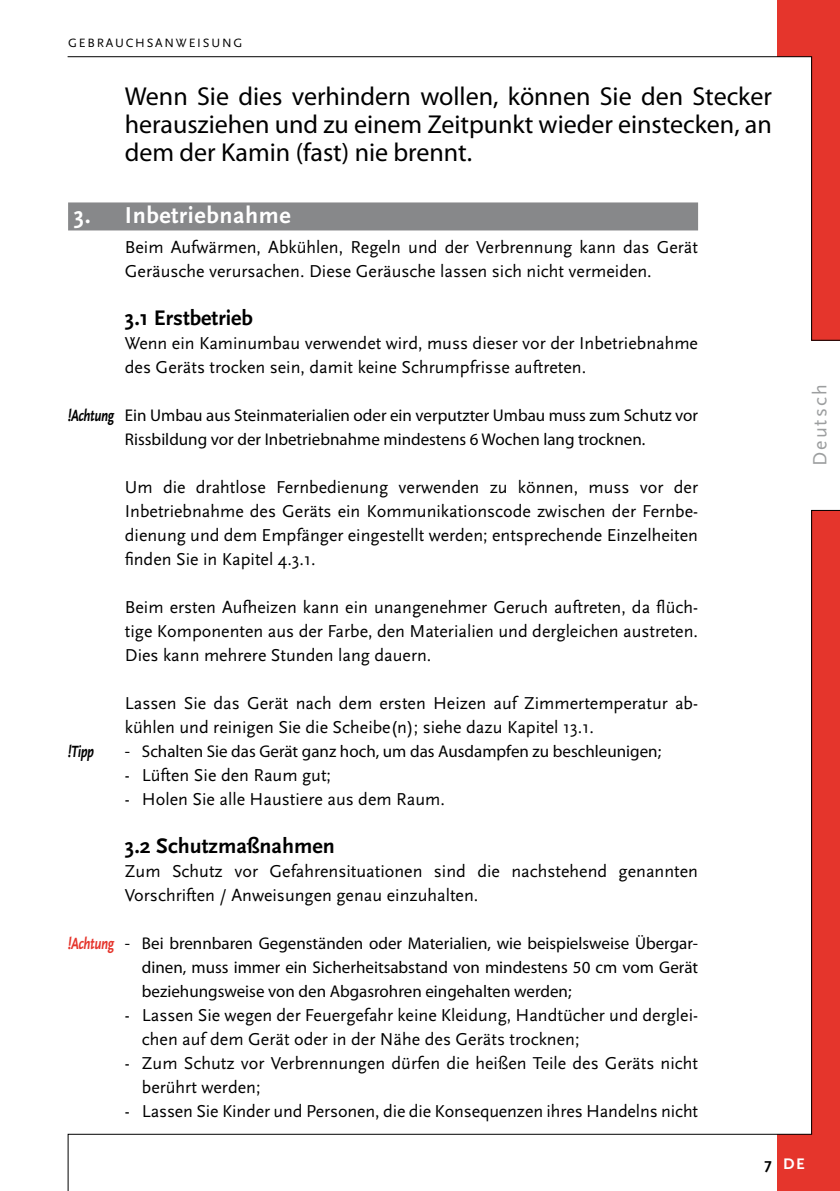
<style>
.page{position:relative;width:840px;height:1191px;background:#fff}
.page>*{position:absolute;margin:0;border:0;box-sizing:border-box;transform-origin:0 0}
.t1{font:26px/28px "Myriad Pro";color:#000;text-align:justify}
.t2{font:700 24px "Scala Sans";letter-spacing:.025em;color:#fff}
.t3{font:700 22px "Scala Sans";color:#000}
.t4{font:20px "Scala Sans";letter-spacing:.105em;color:#9c9e9f}
.t5{font:18px/24px "Scala Sans";color:#000}
.t6{font:17px/24px "Myriad Pro";color:#000;text-align:center}
.t7{font:italic 700 17px "Scala Sans";color:#000;scale:.77 1}
.t8{font:700 16px "Scala Sans";color:#fff}
.t9{font:700 16px "Scala Sans";color:#000}
.t10{font:12.6px "Scala Sans";letter-spacing:.145em;color:#000}
.s1{font-family:"Scala Sans";font-weight:700;font-style:italic}
.s2{font-family:"Scala Sans";font-weight:700;font-style:italic;color:#e5352c}
</style>
<div class="page">
<svg style="left:810px;top:57px;width:29px;height:283px;background:#dd3a31"></svg>
<svg style="left:811px;top:510px;width:28px;height:624px;background:#c72e26"></svg>
<div style="left:68px;top:202px;width:629px;height:28px;background:#87888a"></div>
<div style="left:777px;top:1134px;width:62px;height:57px;background:#e5352c"></div>
<div style="left:777px;top:0;width:62px;height:57px;background:#e5352c"></div>
<hr style="left:68px;top:56px;width:743px;height:1px;background:#000">
<svg style="left:68px;top:1133px;width:743px;height:58px"></svg>
<p class="t10" style="left:68px;top:36px;width:176px">GEBRAUCHSANWEISUNG</p>
<h1 class="t1" style="left:125px;top:81px;width:648px">Wenn Sie dies verhindern wollen, können Sie den Stecker herausziehen und zu einem Zeitpunkt wieder einstecken, an dem der Kamin (fast) nie brennt.</h1>
<h2 class="t2" style="left:74px;top:202px;width:218px">3. Inbetriebnahme</h2>
<p class="t5" style="left:125px;top:236px;width:574px">Beim Aufwärmen, Abkühlen, Regeln und der Verbrennung kann das Gerät<br>Geräusche verursachen. Diese Geräusche lassen sich nicht vermeiden.</p>
<p class="t3" style="left:125px;top:306px;width:129px">3.1 Erstbetrieb</p>
<p class="t5" style="left:125px;top:332px;width:574px">Wenn ein Kaminumbau verwendet wird, muss dieser vor der Inbetriebnahme des Geräts trocken sein, damit keine Schrumpfrisse auftreten.</p>
<p class="t6" style="left:68px;top:403px;width:631px"><span class="s1">!Achtung</span> Ein Umbau aus Steinmaterialien oder ein verputzter Umbau muss zum Schutz vor<br>Rissbildung vor der Inbetriebnahme mindestens 6 Wochen lang trocknen.</p>
<p class="t5" style="left:125px;top:476px;width:574px;text-align:justify">Um die drahtlose Fernbedienung verwenden zu können, muss vor der Inbetriebnahme des Geräts ein Kommunikationscode zwischen der Fernbe&shy;dienung und dem Empfänger eingestellt werden; entsprechende Einzelheiten finden Sie in Kapitel 4.3.1.</p>
<p class="t5" style="left:125px;top:596px;width:574px;text-align:justify">Beim ersten Aufheizen kann ein unangenehmer Geruch auftreten, da flüch&shy;tige Komponenten aus der Farbe, den Materialien und dergleichen austreten.<br>Dies kann mehrere Stunden lang dauern.</p>
<p class="t5" style="left:125px;top:692px;width:574px">Lassen Sie das Gerät nach dem ersten Heizen auf Zimmertemperatur ab&shy;kühlen und reinigen Sie die Scheibe(n); siehe dazu Kapitel 13.1.</p>
<p class="t7" style="left:68px;top:742px;width:35px">!Tipp</p>
<p class="t6" style="left:125px;top:739px;width:537px">- Schalten Sie das Gerät ganz hoch, um das Ausdampfen zu beschleunigen;</p>
<p class="t5" style="left:125px;top:764px;width:208px">- Lüften Sie den Raum gut;</p>
<p class="t5" style="left:125px;top:788px;width:321px">- Holen Sie alle Haustiere aus dem Raum.</p>
<p class="t3" style="left:125px;top:834px;width:211px">3.2 Schutzmaßnahmen</p>
<p class="t5" style="left:125px;top:860px;width:574px">Zum Schutz vor Gefahrensituationen sind die nachstehend genannten<br>Vorschriften / Anweisungen genau einzuhalten.</p>
<p class="t6" style="left:142px;top:931px;width:557px;text-align:justify;text-indent:-74px"><span class="s2">!Achtung</span> - Bei brennbaren Gegenständen oder Materialien, wie beispielsweise Übergar&shy;dinen, muss immer ein Sicherheitsabstand von mindestens 50 cm vom Gerät beziehungsweise von den Abgasrohren eingehalten werden;</p>
<p class="t5" style="left:142px;top:1004px;width:557px;text-indent:-17px">- Lassen Sie wegen der Feuergefahr keine Kleidung, Handtücher und derglei&shy;chen auf dem Gerät oder in der Nähe des Geräts trocknen;</p>
<p class="t5" style="left:142px;top:1052px;width:557px;text-indent:-17px">- Zum Schutz vor Verbrennungen dürfen die heißen Teile des Geräts nicht berührt werden;</p>
<p class="t5" style="left:125px;top:1100px;width:574px">- Lassen Sie Kinder und Personen, die die Konsequenzen ihres Handelns nicht</p>
<p class="t4" style="left:808px;top:466px;width:83px;rotate:-90deg">Deutsch</p>
<p class="t9" style="left:764px;top:1154px;width:9px">7</p>
<p class="t8" style="left:782px;top:1154px;width:23px">DE</p>
</div>
